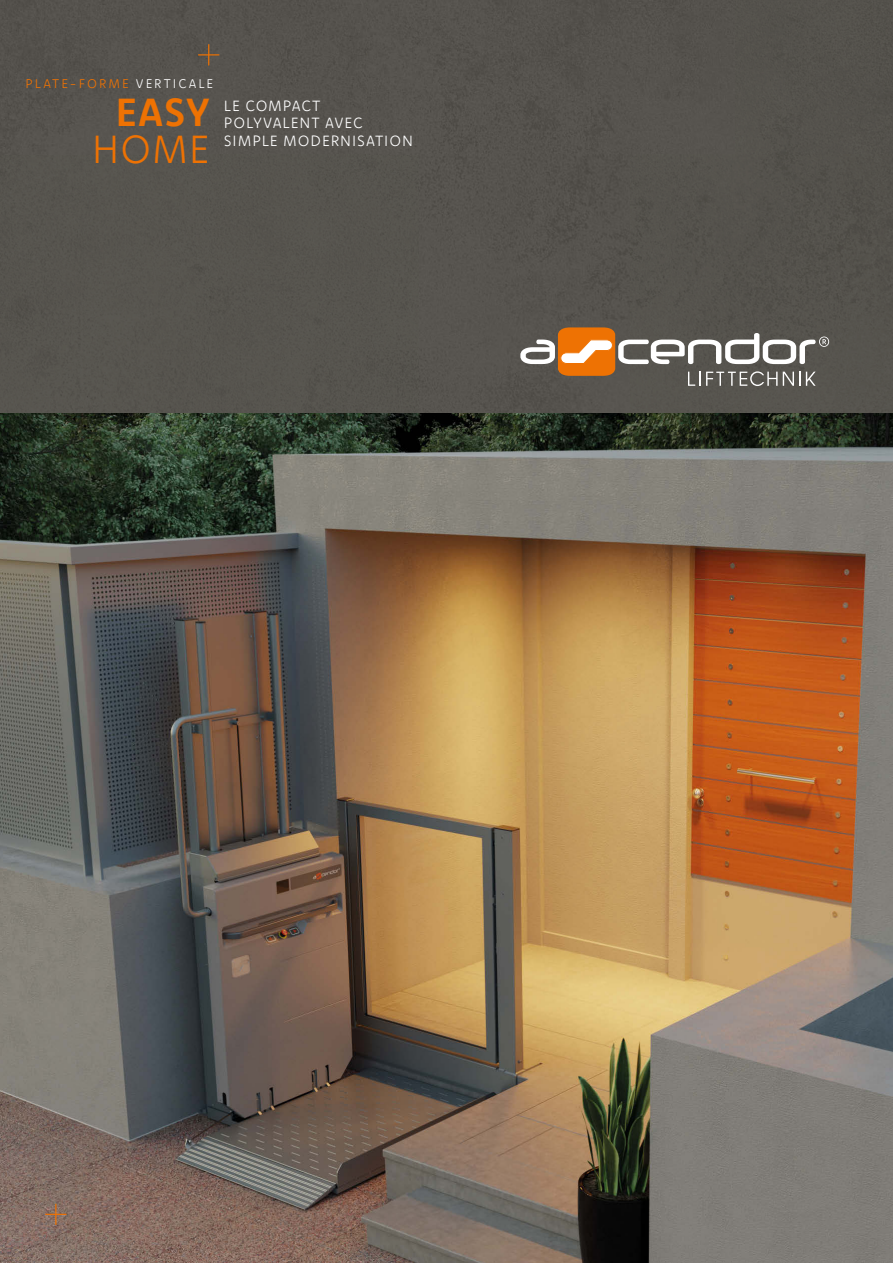
<style>
.page{position:relative;width:893px;height:1263px;background:#fff}
.page>*{position:absolute;margin:0;border:0;box-sizing:border-box;transform-origin:0 0}
.t1{font:700 39.75px "Komet";color:#ee7203}
.t2{font:300 39.75px "Komet";color:#ee7203}
.t3{font:300 15px/17.2px "Komet";letter-spacing:.06em;color:#fff}
.t4{font:300 12.75px "Komet";letter-spacing:.16em;color:#ee7203}
.s1{color:#fff}
</style>
<div class="page">
<img style="left:0;top:412px;width:893px;height:851px">
<div style="left:0;top:0;width:893px;height:412px;background:#5b5751"></div>
<svg style="left:198px;top:44px;width:21px;height:22px"></svg>
<svg style="left:45px;top:1204px;width:22px;height:21px"></svg>
<svg style="left:520px;top:327px;width:309px;height:59px"></svg>
<p class="t4" style="left:25px;top:75px;width:189px">PLATE-FORME <span class="s1">VERTICALE</span></p>
<h1 class="t1" style="left:116px;top:87px;width:95px">EASY</h1>
<h1 class="t2" style="left:92px;top:123px;width:119px">HOME</h1>
<p class="t3" style="left:224px;top:97px;width:191px">LE COMPACT<br>POLYVALENT AVEC<br>SIMPLE MODERNISATION</p>
</div>
